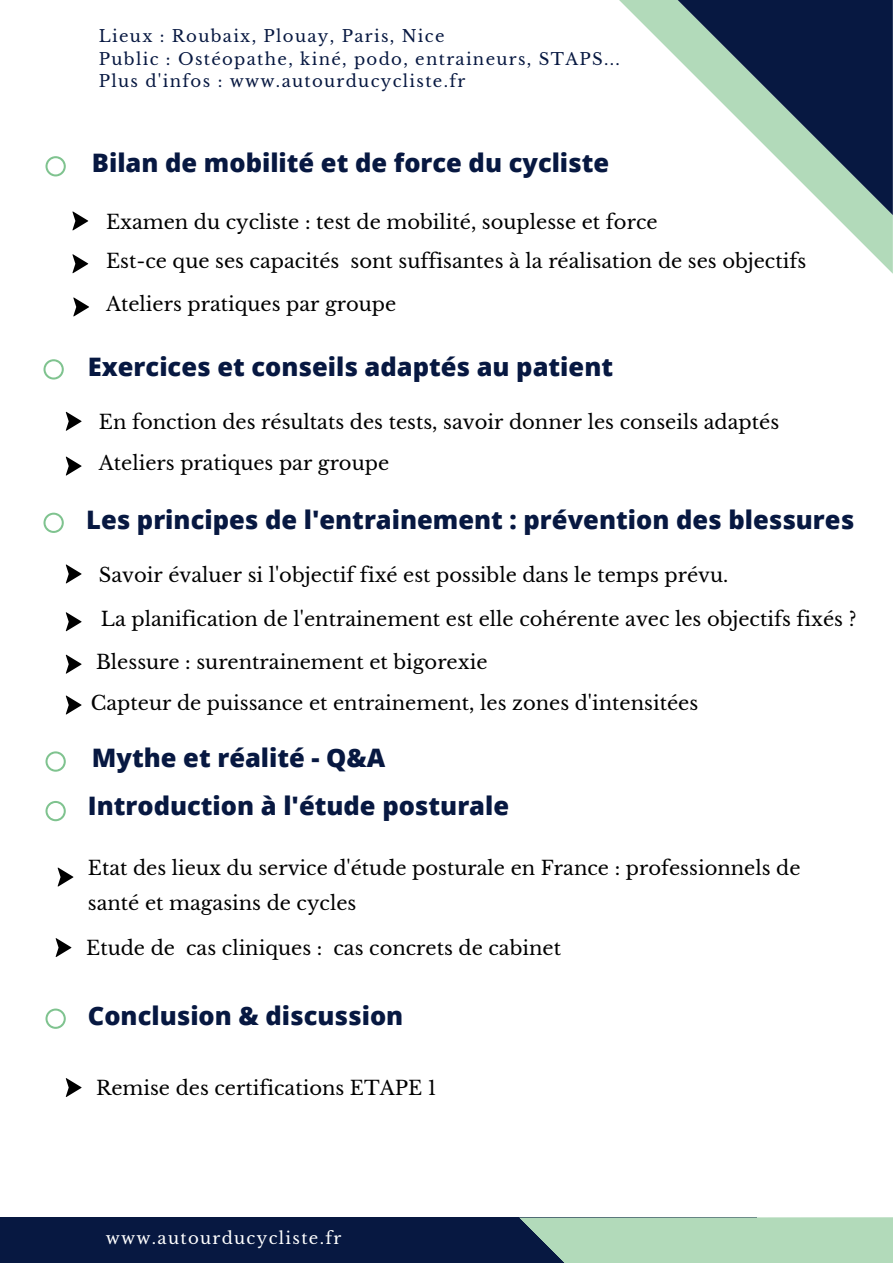
<style>
.page{position:relative;width:893px;height:1264px;background:#fff}
.page>*{position:absolute;margin:0;border:0;box-sizing:border-box;transform-origin:0 0}
.t1{font:800 25.5px "Open Sans";color:#071841}
.t2{font:19.5px/34.8px "Libre Baskerville";color:#000}
.t3{font:16.5px "Libre Baskerville";letter-spacing:.08em;color:#071841}
.t4{font:16.5px "Libre Baskerville";letter-spacing:.08em;color:#fff}
</style>
<div class="page">
<div style="left:0;top:1217px;width:756px;height:45px;background:#071841"></div>
<svg style="left:519px;top:1217px;width:373px;height:45px"></svg>
<svg style="left:619px;top:0;width:273px;height:273px"></svg>
<svg style="left:677px;top:0;width:215px;height:215px"></svg>
<svg style="left:45px;top:801px;width:21px;height:20px"></svg>
<svg style="left:45px;top:1008px;width:21px;height:20px"></svg>
<svg style="left:43px;top:359px;width:21px;height:20px"></svg>
<svg style="left:45px;top:156px;width:21px;height:20px"></svg>
<svg style="left:43px;top:512px;width:21px;height:21px"></svg>
<svg style="left:45px;top:751px;width:21px;height:20px"></svg>
<svg style="left:72px;top:211px;width:16px;height:19px"></svg>
<svg style="left:72px;top:254px;width:16px;height:19px"></svg>
<svg style="left:73px;top:297px;width:16px;height:19px"></svg>
<svg style="left:66px;top:456px;width:15px;height:19px"></svg>
<svg style="left:66px;top:412px;width:15px;height:19px"></svg>
<svg style="left:66px;top:612px;width:15px;height:19px"></svg>
<svg style="left:66px;top:564px;width:15px;height:19px"></svg>
<svg style="left:66px;top:654px;width:15px;height:19px"></svg>
<svg style="left:56px;top:938px;width:15px;height:19px"></svg>
<svg style="left:58px;top:867px;width:15px;height:19px"></svg>
<svg style="left:66px;top:1078px;width:15px;height:19px"></svg>
<svg style="left:66px;top:695px;width:15px;height:19px"></svg>
<p class="t3" style="left:99px;top:26px;width:347px">Lieux : Roubaix, Plouay, Paris, Nice</p>
<p class="t3" style="left:99px;top:49px;width:522px">Public : Ostéopathe, kiné, podo, entraineurs, STAPS...</p>
<p class="t3" style="left:99px;top:71px;width:368px">Plus d'infos : www.autourducycliste.fr</p>
<p class="t1" style="left:92px;top:145px;width:519px">Bilan de mobilité et de force du cycliste</p>
<p class="t2" style="left:106px;top:204px;width:553px">Examen du cycliste : test de mobilité, souplesse et force</p>
<p class="t2" style="left:106px;top:244px;width:701px">Est-ce que ses capacités sont suffisantes à la réalisation de ses objectifs</p>
<p class="t2" style="left:106px;top:287px;width:292px">Ateliers pratiques par groupe</p>
<p class="t1" style="left:88px;top:348px;width:526px">Exercices et conseils adaptés au patient</p>
<p class="t2" style="left:99px;top:405px;width:681px">En fonction des résultats des tests, savoir donner les conseils adaptés</p>
<p class="t2" style="left:99px;top:446px;width:292px">Ateliers pratiques par groupe</p>
<p class="t1" style="left:86px;top:502px;width:769px">Les principes de l'entrainement : prévention des blessures</p>
<p class="t2" style="left:99px;top:557px;width:631px">Savoir évaluer si l'objectif fixé est possible dans le temps prévu.</p>
<p class="t2" style="left:101px;top:602px;width:757px">La planification de l'entrainement est elle cohérente avec les objectifs fixés ?</p>
<p class="t2" style="left:96px;top:644px;width:393px">Blessure : surentrainement et bigorexie</p>
<p class="t2" style="left:91px;top:686px;width:608px">Capteur de puissance et entrainement, les zones d'intensitées</p>
<p class="t1" style="left:92px;top:739px;width:295px">Mythe et réalité - Q&amp;A</p>
<p class="t1" style="left:88px;top:788px;width:423px">Introduction à l'étude posturale</p>
<p class="t2" style="left:88px;top:850px;width:714px">Etat des lieux du service d'étude posturale en France : professionnels de santé et magasins de cycles</p>
<p class="t2" style="left:86px;top:931px;width:476px">Etude de cas cliniques : cas concrets de cabinet</p>
<p class="t1" style="left:88px;top:997px;width:317px">Conclusion &amp; discussion</p>
<p class="t2" style="left:96px;top:1071px;width:342px">Remise des certifications ETAPE 1</p>
<p class="t4" style="left:106px;top:1227px;width:237px">www.autourducycliste.fr</p>
</div>
